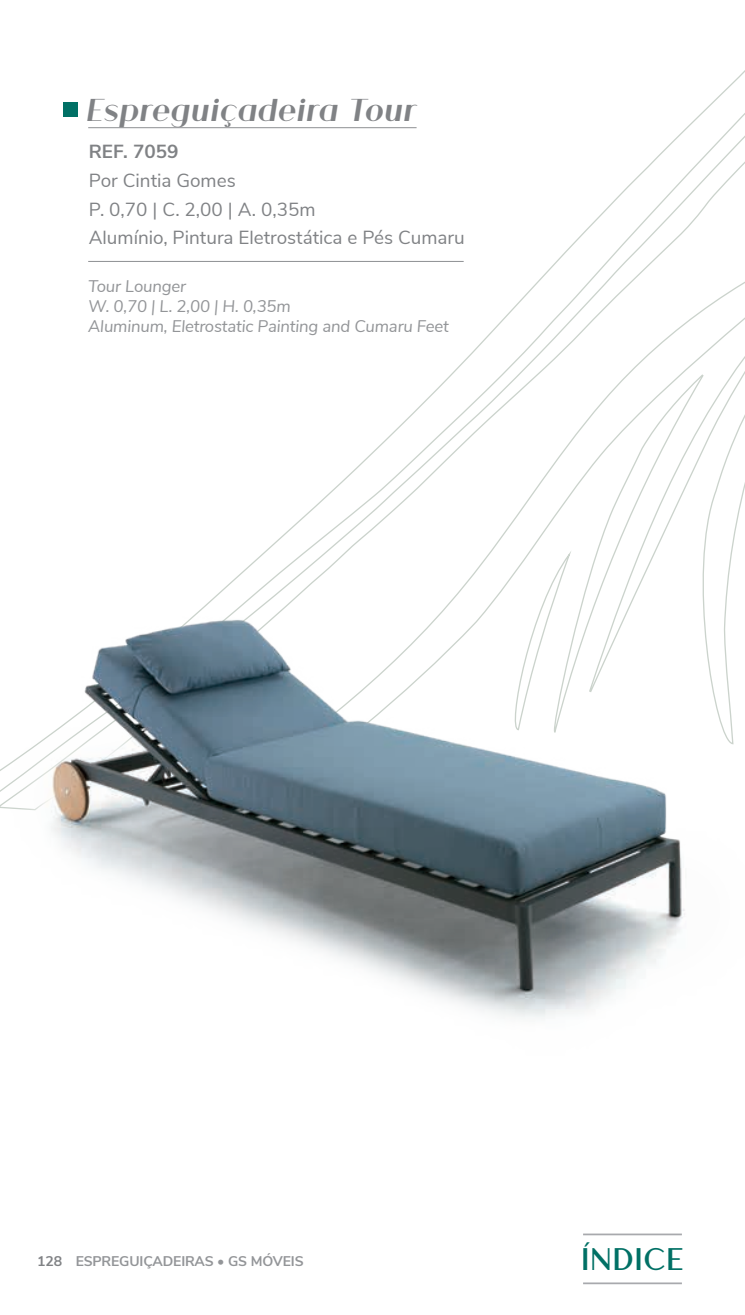
<style>
.page{position:relative;width:745px;height:1315px;background:#fff}
.page>*{position:absolute;margin:0;border:0;box-sizing:border-box;transform-origin:0 0}
.t1{font:italic 700 33.6px "Athena";letter-spacing:-.025em;color:#808285}
.t2{font:33.25px "Athena";letter-spacing:-.01em;color:#007065}
.t3{font:18.9px/28.7px "Nunito Sans";color:#808285}
.t4{font:700 18.9px "Nunito Sans";color:#808285}
.t5{font:italic 16.8px/20.1px "Nunito Sans";letter-spacing:-.01em;color:#939598}
.t6{font:700 14px "Nunito Sans";letter-spacing:-.01em;color:#939598}
.s1{color:#808285}
</style>
<div class="page">
<svg style="left:88px;top:71px;width:656px;height:414px"></svg>
<img style="left:0;top:485px;width:744px;height:534px">
<hr style="left:582px;top:1233px;width:99px;height:2px;background:#a8a9ad">
<hr style="left:582px;top:1282px;width:99px;height:2px;background:#a8a9ad">
<div style="left:63px;top:102px;width:15px;height:15px;background:#007065"></div>
<hr style="left:88px;top:127px;width:328px;height:1px;background:#939598">
<hr style="left:88px;top:261px;width:375px;height:1px;background:#939598">
<h1 class="t1" style="left:88px;top:86px;width:333px">Espreguiçadeira Tour</h1>
<p class="t4" style="left:89px;top:138px;width:91px">REF. 7059</p>
<p class="t3" style="left:89px;top:165px;width:377px">Por Cintia Gomes<br>P. 0,70 | C. 2,00 | A. 0,35m<br>Alumínio, Pintura Eletrostática e Pés Cumaru</p>
<p class="t5" style="left:88px;top:275px;width:362px">Tour Lounger<br>W. 0,70 | L. 2,00 | H. 0,35m<br>Aluminum, Eletrostatic Painting and Cumaru Feet</p>
<p class="t6" style="left:37px;top:1251px;width:268px"><span class="s1">128</span> ESPREGUIÇADEIRAS • GS MÓVEIS</p>
<h2 class="t2" style="left:580px;top:1236px;width:105px">ÍNDICE</h2>
</div>
